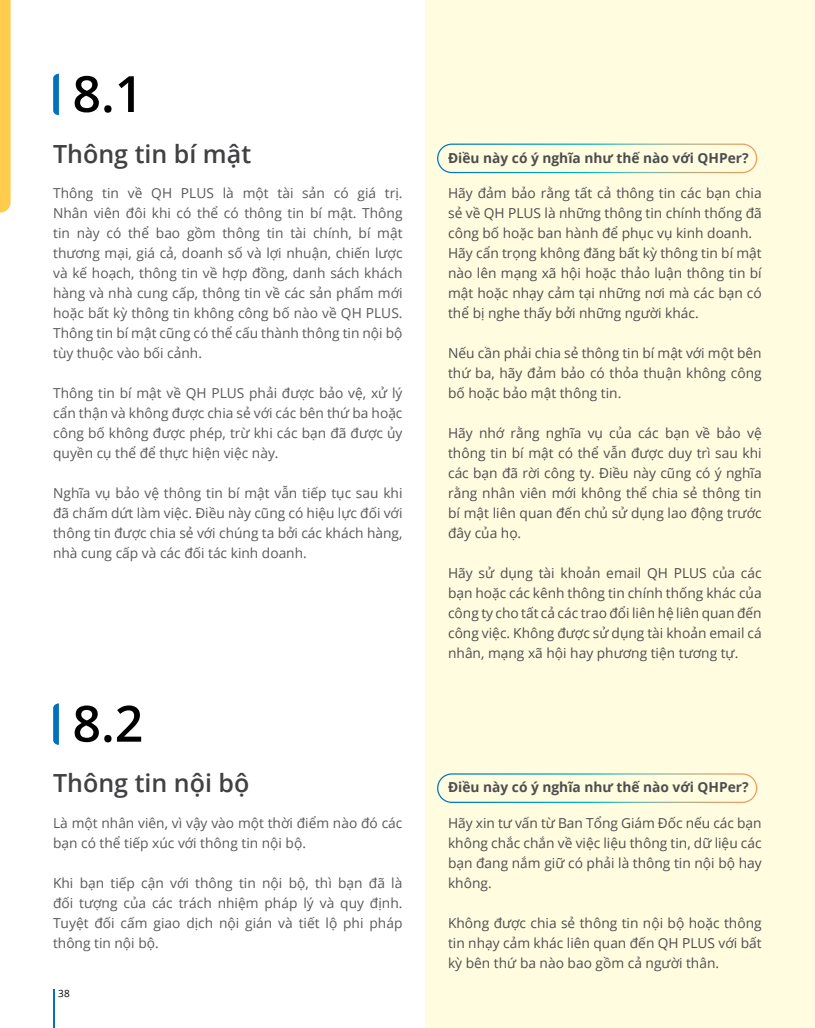
<style>
.page{position:relative;width:815px;height:1028px;background:#fff}
.page>*{position:absolute;margin:0;border:0;box-sizing:border-box;transform-origin:0 0}
.t1{font:600 50px "Open Sans";color:#000}
.t2{font:600 25px "Open Sans";color:#414042}
.t3{font:13.75px/20px "Open Sans";color:#4d4d4f;text-align:justify}
.t4{font:13.75px/20px "Open Sans";color:#58595b;text-align:justify}
.t5{font:700 13.75px "Open Sans";color:#4d4d4f}
.t6{font:10px "Open Sans";color:#000}
</style>
<div class="page">
<div style="left:425px;top:0;width:390px;height:1028px;background:#fffcdf"></div>
<svg style="left:0;top:0;width:11px;height:213px;background:#ffce56"></svg>
<hr style="left:53px;top:989px;width:1px;height:39px;background:#0072bc">
<svg style="left:53px;top:74px;width:6px;height:41px"></svg>
<svg style="left:53px;top:703px;width:6px;height:42px"></svg>
<img style="left:437px;top:144px;width:320px;height:29px">
<img style="left:437px;top:773px;width:320px;height:30px">
<h1 class="t1" style="left:72px;top:60px;width:72px">8.1</h1>
<h2 class="t2" style="left:53px;top:136px;width:200px">Thông tin bí mật</h2>
<p class="t4" style="left:53px;top:182px;width:351px">Thông tin về QH PLUS là một tài sản có giá trị.<br>Nhân viên đôi khi có thể có thông tin bí mật. Thông tin này có thể bao gồm thông tin tài chính, bí mật thương mại, giá cả, doanh số và lợi nhuận, chiến lược và kế hoạch, thông tin về hợp đồng, danh sách khách hàng và nhà cung cấp, thông tin về các sản phẩm mới hoặc bất kỳ thông tin không công bố nào về QH PLUS.<br>Thông tin bí mật cũng có thể cấu thành thông tin nội bộ tùy thuộc vào bối cảnh.</p>
<p class="t4" style="left:53px;top:382px;width:351px">Thông tin bí mật về QH PLUS phải được bảo vệ, xử lý cẩn thận và không được chia sẻ với các bên thứ ba hoặc công bố không được phép, trừ khi các bạn đã được ủy quyền cụ thể để thực hiện việc này.</p>
<p class="t4" style="left:53px;top:482px;width:351px">Nghĩa vụ bảo vệ thông tin bí mật vẫn tiếp tục sau khi đã chấm dứt làm việc. Điều này cũng có hiệu lực đối với thông tin được chia sẻ với chúng ta bởi các khách hàng, nhà cung cấp và các đối tác kinh doanh.</p>
<h1 class="t1" style="left:72px;top:689px;width:72px">8.2</h1>
<h2 class="t2" style="left:53px;top:766px;width:198px">Thông tin nội bộ</h2>
<p class="t4" style="left:53px;top:812px;width:351px">Là một nhân viên, vì vậy vào một thời điểm nào đó các bạn có thể tiếp xúc với thông tin nội bộ.</p>
<p class="t4" style="left:53px;top:872px;width:351px">Khi bạn tiếp cận với thông tin nội bộ, thì bạn đã là đối tượng của các trách nhiệm pháp lý và quy định.<br>Tuyệt đối cấm giao dịch nội gián và tiết lộ phi pháp thông tin nội bộ.</p>
<p class="t6" style="left:58px;top:986px;width:13px">38</p>
<p class="t5" style="left:448px;top:148px;width:302px">Điều này có ý nghĩa như thế nào với QHPer?</p>
<p class="t3" style="left:448px;top:182px;width:315px;text-align:left">Hãy đảm bảo rằng tất cả thông tin các bạn chia sẻ về QH PLUS là những thông tin chính thống đã công bố hoặc ban hành để phục vụ kinh doanh.<br>Hãy cẩn trọng không đăng bất kỳ thông tin bí mật nào lên mạng xã hội hoặc thảo luận thông tin bí mật hoặc nhạy cảm tại những nơi mà các bạn có thể bị nghe thấy bởi những người khác.</p>
<p class="t3" style="left:448px;top:342px;width:315px">Nếu cần phải chia sẻ thông tin bí mật với một bên thứ ba, hãy đảm bảo có thỏa thuận không công bố hoặc bảo mật thông tin.</p>
<p class="t3" style="left:448px;top:422px;width:315px">Hãy nhớ rằng nghĩa vụ của các bạn về bảo vệ thông tin bí mật có thể vẫn được duy trì sau khi các bạn đã rời công ty. Điều này cũng có ý nghĩa rằng nhân viên mới không thể chia sẻ thông tin bí mật liên quan đến chủ sử dụng lao động trước đây của họ.</p>
<p class="t3" style="left:448px;top:562px;width:315px">Hãy sử dụng tài khoản email QH PLUS của các bạn hoặc các kênh thông tin chính thống khác của công ty cho tất cả các trao đổi liên hệ liên quan đến công việc. Không được sử dụng tài khoản email cá nhân, mạng xã hội hay phương tiện tương tự.</p>
<p class="t5" style="left:448px;top:777px;width:302px">Điều này có ý nghĩa như thế nào với QHPer?</p>
<p class="t3" style="left:448px;top:812px;width:315px">Hãy xin tư vấn từ Ban Tổng Giám Đốc nếu các bạn không chắc chắn về việc liệu thông tin, dữ liệu các bạn đang nắm giữ có phải là thông tin nội bộ hay không.</p>
<p class="t3" style="left:448px;top:912px;width:315px">Không được chia sẻ thông tin nội bộ hoặc thông tin nhạy cảm khác liên quan đến QH PLUS với bất kỳ bên thứ ba nào bao gồm cả người thân.</p>
</div>
